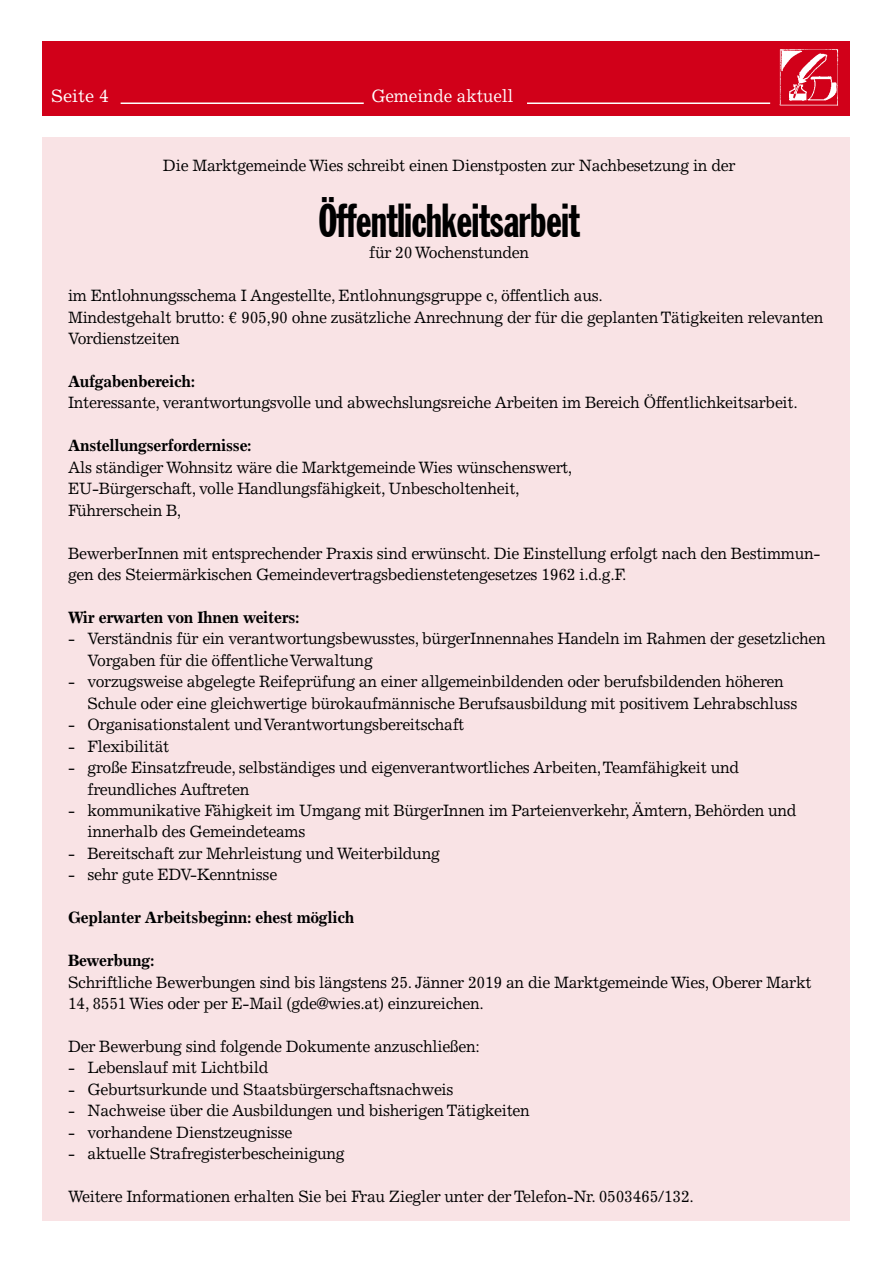
<style>
.page{position:relative;width:893px;height:1263px;background:#fff}
.page>*{position:absolute;margin:0;border:0;box-sizing:border-box;transform-origin:0 0}
.t1{font:extra-condensed 46.5px "Franklin Gothic";letter-spacing:-.01em;color:#000;scale:.96 1}
.t2{font:18px "Excelsior LT Std";color:#fff;scale:.94 1}
.t3{font:18px "Excelsior LT Std";color:#fff}
.t4{font:16.5px/21.5px "Excelsior LT Std";letter-spacing:-.02em;color:#000;scale:.96 1}
.t5{font:700 16.5px "Excelsior LT Std";letter-spacing:-.02em;color:#000;scale:.96 1}
</style>
<div class="page">
<div style="left:42px;top:137px;width:808px;height:1083px;background:#f9e3e5"></div>
<div style="left:42px;top:42px;width:808px;height:74px;background:#d10019"></div>
<img style="left:779px;top:49px;width:60px;height:57px">
<hr style="left:527px;top:102px;width:243px;height:2px;background:#fff">
<hr style="left:121px;top:102px;width:243px;height:2px;background:#fff">
<p class="t3" style="left:51px;top:86px;width:60px">Seite 4</p>
<p class="t2" style="left:371px;top:86px;width:152px">Gemeinde aktuell</p>
<p class="t4" style="left:163px;top:155px;width:598px">Die Marktgemeinde Wies schreibt einen Dienstposten zur Nachbesetzung in der</p>
<h1 class="t1" style="left:318px;top:196px;width:274px">Öffentlichkeitsarbeit</h1>
<p class="t4" style="left:369px;top:242px;width:168px">für 20 Wochenstunden</p>
<p class="t4" style="left:68px;top:285px;width:788px">im Entlohnungsschema I Angestellte, Entlohnungsgruppe c, öffentlich aus.<br>Mindestgehalt brutto: € 905,90 ohne zusätzliche Anrechnung der für die geplanten Tätigkeiten relevanten<br>Vordienstzeiten</p>
<p class="t5" style="left:68px;top:372px;width:134px">Aufgabenbereich:</p>
<p class="t4" style="left:68px;top:392px;width:762px">Interessante, verantwortungsvolle und abwechslungsreiche Arbeiten im Bereich Öffentlichkeitsarbeit.</p>
<p class="t5" style="left:68px;top:436px;width:193px">Anstellungserfordernisse:</p>
<p class="t4" style="left:68px;top:456px;width:527px">Als ständiger Wohnsitz wäre die Marktgemeinde Wies wünschenswert,<br>EU-Bürgerschaft, volle Handlungsfähigkeit, Unbescholtenheit,<br>Führerschein B,</p>
<p class="t4" style="left:68px;top:542px;width:785px">BewerberInnen mit entsprechender Praxis sind erwünscht. Die Einstellung erfolgt nach den Bestimmun&shy;gen des Steiermärkischen Gemeindevertragsbedienstetengesetzes 1962 i.d.g.F.</p>
<p class="t5" style="left:68px;top:608px;width:243px">Wir erwarten von Ihnen weiters:</p>
<p class="t4" style="left:88px;top:628px;width:770px;text-indent:-19px">- Verständnis für ein verantwortungsbewusstes, bürgerInnennahes Handeln im Rahmen der gesetzlichen<br>Vorgaben für die öffentliche Verwaltung</p>
<p class="t4" style="left:88px;top:671px;width:741px;text-indent:-19px">- vorzugsweise abgelegte Reifeprüfung an einer allgemeinbildenden oder berufsbildenden höheren<br>Schule oder eine gleichwertige bürokaufmännische Berufsausbildung mit positivem Lehrabschluss</p>
<p class="t4" style="left:68px;top:714px;width:414px">- Organisationstalent und Verantwortungsbereitschaft</p>
<p class="t4" style="left:68px;top:735px;width:107px">- Flexibilität</p>
<p class="t4" style="left:88px;top:757px;width:680px;text-indent:-19px">- große Einsatzfreude, selbständiges und eigenverantwortliches Arbeiten, Teamfähigkeit und freundliches Auftreten</p>
<p class="t4" style="left:88px;top:800px;width:740px;text-indent:-19px">- kommunikative Fähigkeit im Umgang mit BürgerInnen im Parteienverkehr, Ämtern, Behörden und innerhalb des Gemeindeteams</p>
<p class="t4" style="left:68px;top:842px;width:389px">- Bereitschaft zur Mehrleistung und Weiterbildung</p>
<p class="t4" style="left:68px;top:864px;width:219px">- sehr gute EDV-Kenntnisse</p>
<p class="t5" style="left:68px;top:908px;width:300px">Geplanter Arbeitsbeginn: ehest möglich</p>
<p class="t5" style="left:68px;top:951px;width:92px">Bewerbung:</p>
<p class="t4" style="left:68px;top:971px;width:776px">Schriftliche Bewerbungen sind bis längstens 25. Jänner 2019 an die Marktgemeinde Wies, Oberer Markt<br>14, 8551 Wies oder per E-Mail (gde@wies.at) einzureichen.</p>
<p class="t4" style="left:68px;top:1036px;width:430px">Der Bewerbung sind folgende Dokumente anzuschließen:</p>
<p class="t4" style="left:68px;top:1057px;width:210px">- Lebenslauf mit Lichtbild</p>
<p class="t4" style="left:68px;top:1078px;width:403px">- Geburtsurkunde und Staatsbürgerschaftsnachweis</p>
<p class="t4" style="left:68px;top:1100px;width:482px">- Nachweise über die Ausbildungen und bisherigen Tätigkeiten</p>
<p class="t4" style="left:68px;top:1121px;width:235px">- vorhandene Dienstzeugnisse</p>
<p class="t4" style="left:68px;top:1143px;width:290px">- aktuelle Strafregisterbescheinigung</p>
<p class="t4" style="left:68px;top:1186px;width:653px">Weitere Informationen erhalten Sie bei Frau Ziegler unter der Telefon-Nr. 0503465/132.</p>
</div>
